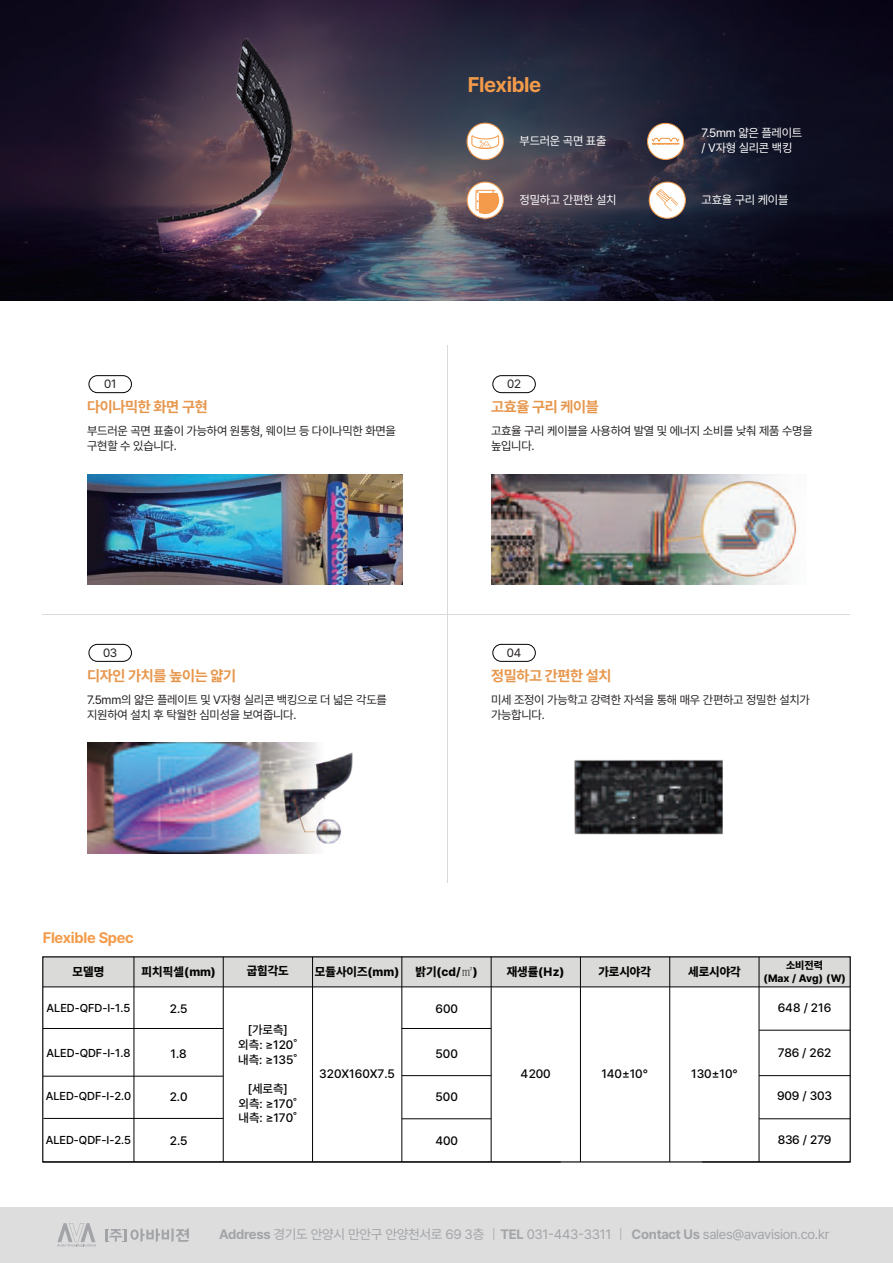
<style>
.page{position:relative;width:893px;height:1263px;background:#fff}
.page>*{position:absolute;margin:0;border:0;box-sizing:border-box;transform-origin:0 0}
.t1{font:700 21px "Pretendard";letter-spacing:-.02em;color:#f39b4a}
.t2{font:700 15.15px "Pretendard";letter-spacing:-.02em;color:#f39b4a}
.t3{font:700 15px "Pretendard";letter-spacing:-.02em;color:#e7974d}
.t4{font:13.5px "Pretendard";letter-spacing:-.02em;color:#a2a4a7}
.t5{font:500 12.15px/14.5px "Pretendard";color:#030303;text-align:center}
.t6{font:800 12.15px "Pretendard";color:#040503}
.t7{font:12px/15px "Pretendard";letter-spacing:-.02em;color:#231f20}
.t8{font:12px/15px "Pretendard";letter-spacing:-.02em;color:#fff}
.t9{font:500 11.4px "Pretendard";color:#030303}
.t10{font:800 10.65px/12.8px "Pretendard";color:#040503;text-align:center}
.s1{font-family:"Adobe Myungjo Std";font-weight:500}
.s2{font-weight:700}
</style>
<div class="page">
<div style="left:0;top:1207px;width:893px;height:56px;background:#ddddde"></div>
<svg style="left:57px;top:1223px;width:39px;height:24px"></svg>
<svg style="left:105px;top:1228px;width:84px;height:14px"></svg>
<div style="left:43px;top:956px;width:807px;height:31px;background:#dadad9"></div>
<hr style="left:134px;top:957px;width:1px;height:205px;background:#030303">
<hr style="left:223px;top:957px;width:1px;height:205px;background:#030303">
<hr style="left:312px;top:957px;width:1px;height:205px;background:#030303">
<hr style="left:402px;top:957px;width:1px;height:205px;background:#030303">
<hr style="left:491px;top:957px;width:1px;height:205px;background:#030303">
<hr style="left:580px;top:957px;width:1px;height:205px;background:#030303">
<hr style="left:669px;top:957px;width:1px;height:205px;background:#030303">
<hr style="left:759px;top:957px;width:1px;height:205px;background:#030303">
<hr style="left:759px;top:1030px;width:91px;height:1px;background:#030303">
<hr style="left:759px;top:1075px;width:91px;height:1px;background:#030303">
<hr style="left:759px;top:1118px;width:91px;height:1px;background:#030303">
<hr style="left:702px;top:1161px;width:148px;height:1px;background:#030303">
<hr style="left:402px;top:1028px;width:89px;height:1px;background:#030303">
<hr style="left:402px;top:1075px;width:89px;height:1px;background:#030303">
<hr style="left:402px;top:1118px;width:89px;height:1px;background:#030303">
<hr style="left:43px;top:1161px;width:518px;height:1px;background:#030303">
<hr style="left:43px;top:1028px;width:180px;height:1px;background:#030303">
<hr style="left:43px;top:1076px;width:180px;height:1px;background:#030303">
<hr style="left:43px;top:986px;width:807px;height:1px;background:#030303">
<hr style="left:43px;top:1118px;width:180px;height:1px;background:#030303">
<img style="left:88px;top:474px;width:314px;height:111px">
<div style="left:89px;top:375px;width:43px;height:18px;border:1px solid #030303;border-radius:9px"></div>
<img style="left:492px;top:474px;width:305px;height:111px">
<div style="left:492px;top:375px;width:44px;height:18px;border:1px solid #030303;border-radius:9px"></div>
<img style="left:88px;top:743px;width:265px;height:110px">
<div style="left:89px;top:644px;width:43px;height:18px;border:1px solid #030303;border-radius:9px"></div>
<img style="left:574px;top:759px;width:149px;height:76px">
<div style="left:492px;top:644px;width:44px;height:18px;border:1px solid #030303;border-radius:9px"></div>
<hr style="left:43px;top:614px;width:807px;height:1px;background:#dadada">
<hr style="left:447px;top:345px;width:1px;height:538px;background:#dadada">
<img style="left:0;top:0;width:893px;height:301px">
<div style="left:467px;top:123px;width:36px;height:37px;background:#fff;border-radius:50%"></div>
<div style="left:467px;top:123px;width:37px;height:37px;border:1px solid #f39b4a;border-radius:50%"></div>
<svg style="left:471px;top:135px;width:28px;height:14px"></svg>
<div style="left:647px;top:123px;width:37px;height:36px;background:#fff;border-radius:50%"></div>
<div style="left:647px;top:123px;width:37px;height:37px;border:1px solid #f39b4a;border-radius:50%"></div>
<svg style="left:652px;top:137px;width:27px;height:8px"></svg>
<div style="left:467px;top:182px;width:36px;height:36px;background:#fff;border-radius:50%"></div>
<div style="left:467px;top:182px;width:37px;height:37px;border:1px solid #f39b4a;border-radius:50%"></div>
<svg style="left:475px;top:189px;width:24px;height:25px"></svg>
<div style="left:649px;top:182px;width:36px;height:36px;background:#fff;border-radius:50%"></div>
<div style="left:649px;top:182px;width:37px;height:37px;border:1px solid #f39b4a;border-radius:50%"></div>
<svg style="left:656px;top:189px;width:22px;height:22px"></svg>
<svg style="left:671px;top:199px;width:6px;height:7px"></svg>
<img style="left:84px;top:16px;width:282px;height:259px">
<h1 class="t1" style="left:468px;top:70px;width:75px">Flexible</h1>
<p class="t8" style="left:520px;top:133px;width:88px">부드러운 곡면 표출</p>
<p class="t8" style="left:702px;top:125px;width:102px">7.5mm 얇은 플레이트 / V자형 실리콘 백킹</p>
<p class="t8" style="left:520px;top:192px;width:98px">정밀하고 간편한 설치</p>
<p class="t8" style="left:702px;top:192px;width:88px">고효율 구리 케이블</p>
<p class="t7" style="left:104px;top:376px;width:14px">01</p>
<p class="t7" style="left:507px;top:376px;width:15px">02</p>
<p class="t3" style="left:87px;top:396px;width:122px">다이나믹한 화면 구현</p>
<p class="t7" style="left:87px;top:423px;width:310px">부드러운 곡면 표출이 가능하여 원통형, 웨이브 등 다이나믹한 화면을 구현할 수 있습니다.</p>
<p class="t3" style="left:491px;top:396px;width:109px">고효율 구리 케이블</p>
<p class="t7" style="left:491px;top:423px;width:323px">고효율 구리 케이블을 사용하여 발열 및 에너지 소비를 낮춰 제품 수명을 높입니다.</p>
<p class="t7" style="left:103px;top:645px;width:16px">03</p>
<p class="t7" style="left:507px;top:645px;width:16px">04</p>
<p class="t3" style="left:87px;top:665px;width:151px">디자인 가치를 높이는 얇기</p>
<p class="t7" style="left:87px;top:692px;width:301px">7.5mm의 얇은 플레이트 및 V자형 실리콘 백킹으로 더 넓은 각도를 지원하여 설치 후 탁월한 심미성을 보여줍니다.</p>
<p class="t3" style="left:491px;top:665px;width:122px">정밀하고 간편한 설치</p>
<p class="t7" style="left:491px;top:692px;width:320px">미세 조정이 가능학고 강력한 자석을 통해 매우 간편하고 정밀한 설치가 가능합니다.</p>
<p class="t2" style="left:43px;top:926px;width:93px">Flexible Spec</p>
<p class="t6" style="left:73px;top:963px;width:33px">모델명</p>
<p class="t6" style="left:142px;top:962px;width:76px">피치픽셀(mm)</p>
<p class="t6" style="left:247px;top:962px;width:44px">굽힘각도</p>
<p class="t6" style="left:315px;top:963px;width:86px">모듈사이즈(mm)</p>
<p class="t6" style="left:416px;top:963px;width:64px">밝기(cd/<span class="s1">㎡</span>)</p>
<p class="t6" style="left:598px;top:962px;width:54px">가로시야각</p>
<p class="t6" style="left:688px;top:962px;width:54px">세로시야각</p>
<p class="t10" style="left:763px;top:959px;width:84px">소비전력<br>(Max / Avg) (W)</p>
<p class="t9" style="left:47px;top:1000px;width:85px">ALED-QFD-I-1.5</p>
<p class="t5" style="left:170px;top:1001px;width:19px">2.5</p>
<p class="t6" style="left:507px;top:963px;width:59px">재생률(Hz)</p>
<p class="t5" style="left:435px;top:1001px;width:24px">600</p>
<p class="t5" style="left:778px;top:1000px;width:55px">648 / 216</p>
<p class="t5" style="left:238px;top:1022px;width:61px">[가로측] 외측: ≥120˚ 내측: ≥135˚</p>
<p class="t5" style="left:239px;top:1081px;width:60px">[세로측] 외측: ≥170˚ 내측: ≥170˚</p>
<p class="t9" style="left:47px;top:1045px;width:85px">ALED-QDF-I-1.8</p>
<p class="t5" style="left:171px;top:1045px;width:18px">1.8</p>
<p class="t5" style="left:436px;top:1045px;width:24px">500</p>
<p class="t5" style="left:778px;top:1045px;width:55px">786 / 262</p>
<p class="t9" style="left:46px;top:1088px;width:87px">ALED-QDF-I-2.0</p>
<p class="t5" style="left:170px;top:1089px;width:19px">2.0</p>
<p class="t5" style="left:436px;top:1089px;width:24px">500</p>
<p class="t5" style="left:777px;top:1088px;width:56px">909 / 303</p>
<p class="t9" style="left:46px;top:1132px;width:87px">ALED-QDF-I-2.5</p>
<p class="t5" style="left:170px;top:1132px;width:19px">2.5</p>
<p class="t5" style="left:435px;top:1132px;width:24px">400</p>
<p class="t5" style="left:521px;top:1066px;width:32px">4200</p>
<p class="t5" style="left:601px;top:1066px;width:48px">140±10°</p>
<p class="t5" style="left:691px;top:1066px;width:48px">130±10°</p>
<p class="t5" style="left:319px;top:1066px;width:77px">320X160X7.5</p>
<p class="t5" style="left:778px;top:1132px;width:55px">836 / 279</p>
<p class="t4" style="left:219px;top:1225px;width:612px"><span class="s2">Address</span> 경기도 안양시 만안구 안양천서로 69 3층 <span class="s1">｜</span><span class="s2">TEL</span> 031-443-3311 <span class="s1">｜</span> <span class="s2">Contact Us</span> sales@avavision.co.kr</p>
</div>
